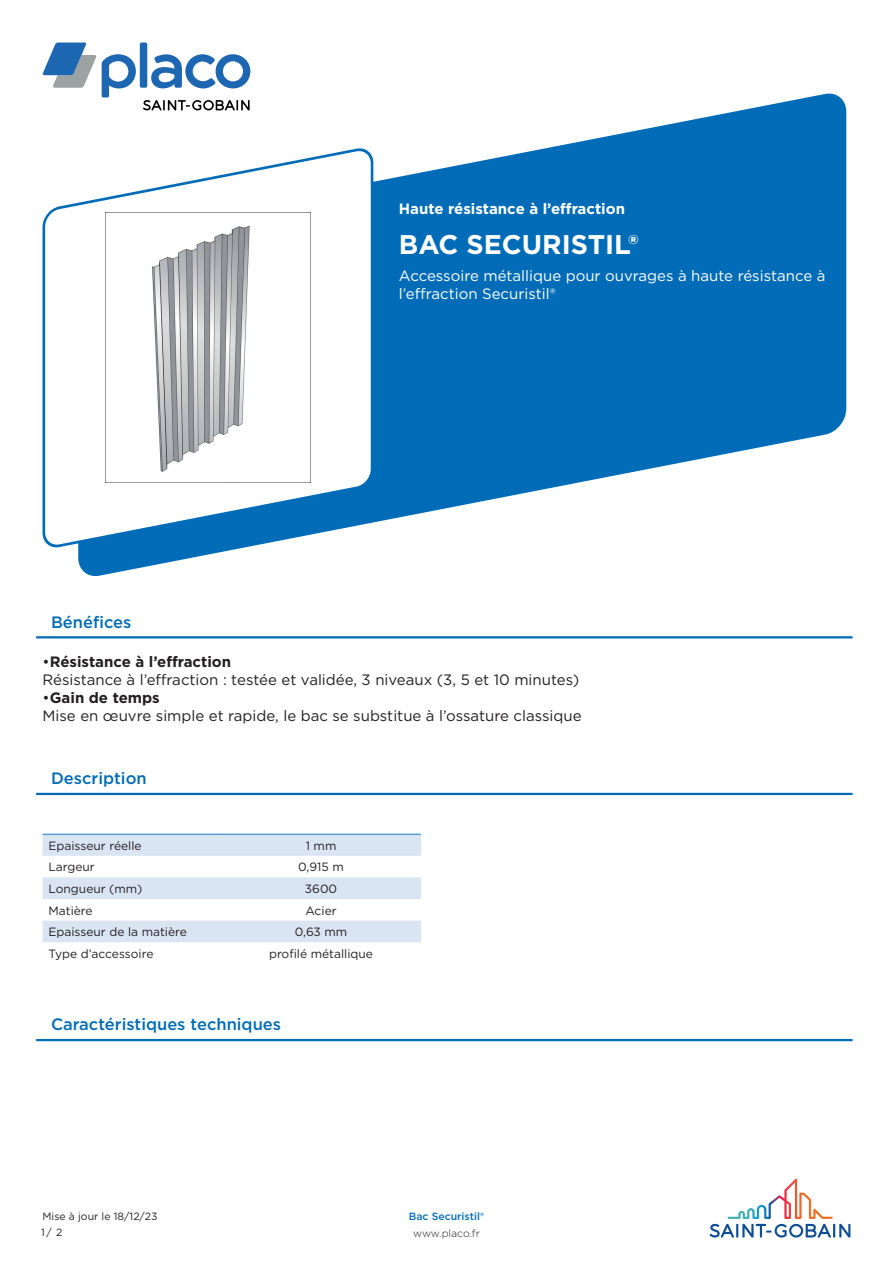
<style>
.page{position:relative;width:893px;height:1263px;background:#fff}
.page>*{position:absolute;margin:0;border:0;box-sizing:border-box;transform-origin:0 0}
.product_name{font:700 27px "Gotham";color:#fff}
.t1{font:500 16.5px "Gotham";color:#006cb7}
.Benefices{font:15px/18px "Gotham";color:#231f20}
.product_description{font:15px/18px "Gotham";color:#fff}
.GFR-Main_earning_tex{font:700 15px "Gotham";color:#fff}
.column_1{font:12px "Gotham";color:#231f20}
.column_2{font:12px "Gotham";color:#231f20}
.t2{font:10.5px/16.6px "Gotham";color:#231f20}
.Product_Name_Master{font:500 10.5px "Gotham";color:#006cb7}
.t3{font:300 10.5px "Gotham";color:#231f20}
.s1{font-weight:700}
</style>
<div class="page">
<div style="left:140px;top:43px;width:7px;height:45px;background:#1d66b2;border-radius:2px"></div>
<svg style="left:42px;top:43px;width:94px;height:47px"></svg>
<svg style="left:151px;top:54px;width:99px;height:34px"></svg>
<svg style="left:710px;top:1179px;width:140px;height:58px"></svg>
<svg style="left:78px;top:90px;width:768px;height:486px;fill:#006cb7"></svg>
<svg style="left:42px;top:144px;width:333px;height:408px"></svg>
<img style="left:106px;top:213px;width:204px;height:270px">
<hr style="left:36px;top:636px;width:817px;height:2px;background:#006cb7">
<hr style="left:36px;top:793px;width:817px;height:2px;background:#006cb7">
<svg style="left:43px;top:835px;width:378px;height:107px"></svg>
<hr style="left:43px;top:834px;width:178px;height:1px;background:#167ec2">
<hr style="left:221px;top:834px;width:200px;height:1px;background:#167ec2">
<hr style="left:36px;top:1039px;width:817px;height:2px;background:#006cb7">
<p class="GFR-Main_earning_tex" style="left:399px;top:198px;width:228px">Haute résistance à l’effraction</p>
<p class="product_name" style="left:399px;top:227px;width:241px">BAC SECURISTIL®</p>
<p class="product_description" style="left:399px;top:266px;width:428px">Accessoire métallique pour ouvrages à haute résistance à l’effraction Securistil®</p>
<p class="t1" style="left:51px;top:611px;width:82px">Bénéfices</p>
<p class="Benefices" style="left:43px;top:652px;width:538px">•<span class="s1">Résistance à l’effraction<br></span>Résistance à l’effraction : testée et validée, 3 niveaux (3, 5 et 10 minutes)</p>
<p class="Benefices" style="left:43px;top:688px;width:541px">•<span class="s1">Gain de temps<br></span>Mise en œuvre simple et rapide, le bac se substitue à l’ossature classique</p>
<p class="t1" style="left:51px;top:768px;width:97px">Description</p>
<p class="column_1" style="left:49px;top:838px;width:95px">Epaisseur réelle</p>
<p class="column_2" style="left:306px;top:838px;width:32px">1 mm</p>
<p class="column_1" style="left:49px;top:859px;width:48px">Largeur</p>
<p class="column_2" style="left:298px;top:859px;width:47px">0,915 m</p>
<p class="column_1" style="left:49px;top:881px;width:95px">Longueur (mm)</p>
<p class="column_2" style="left:305px;top:881px;width:34px">3600</p>
<p class="column_1" style="left:49px;top:903px;width:46px">Matière</p>
<p class="column_2" style="left:305px;top:903px;width:33px">Acier</p>
<p class="column_1" style="left:49px;top:924px;width:140px">Epaisseur de la matière</p>
<p class="column_2" style="left:295px;top:924px;width:54px">0,63 mm</p>
<p class="column_1" style="left:49px;top:946px;width:106px">Type d’accessoire</p>
<p class="column_2" style="left:269px;top:946px;width:105px">profilé métallique</p>
<p class="t1" style="left:51px;top:1014px;width:232px">Caractéristiques techniques</p>
<p class="t2" style="left:41px;top:1207px;width:118px">Mise à jour le 18/12/23<br>1/ 2</p>
<p class="Product_Name_Master" style="left:409px;top:1209px;width:77px">Bac Securistil®</p>
<p class="t3" style="left:413px;top:1227px;width:68px">www.placo.fr</p>
</div>
